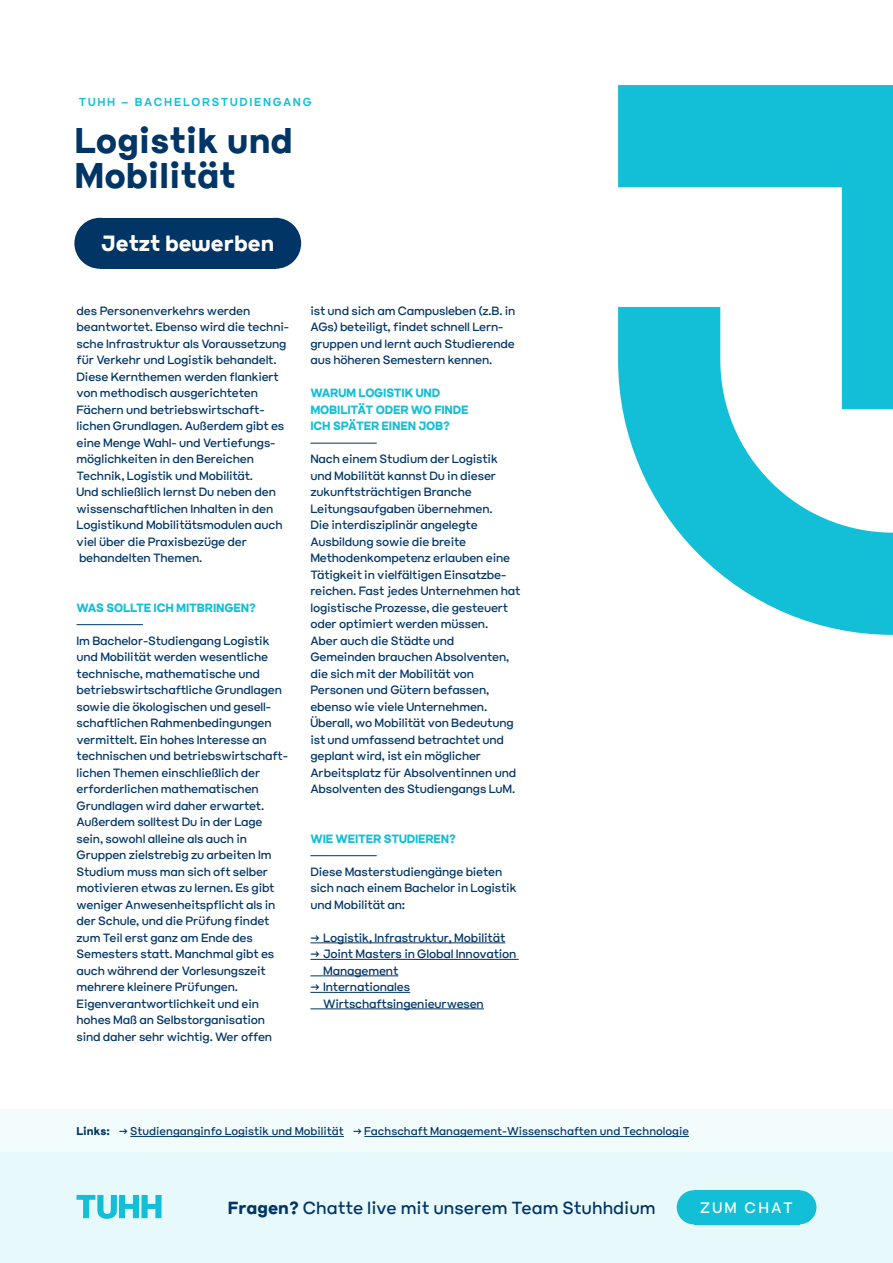
<style>
.page{position:relative;width:893px;height:1263px;background:#fff}
.page>*{position:absolute;margin:0;border:0;box-sizing:border-box;transform-origin:0 0}
.t1{font:700 35.7px/35.7px "Lunettes";color:#003566}
.t2{font:700 22.05px "Lunettes";color:#fff}
.t3{font:17.55px "Lunettes";color:#003566}
.t4{font:15.15px "Lunettes";letter-spacing:.15em;color:#fff}
.t5{font:12px/16.5px "Lunettes";letter-spacing:-.015em;color:#003566}
.t6{font:700 12px/16.5px "Lunettes";letter-spacing:-.015em;color:#13bfd6}
.t7{font:600 11.55px "Lunettes";letter-spacing:.15em;color:#13bfd6}
.t8{font:11.25px "Lunettes";color:#003566}
.t9{font:700 11.25px "Lunettes";color:#003566}
.s1{font-weight:700}
</style>
<div class="page">
<div style="left:0;top:1152px;width:893px;height:110px;background:#e7f9fb"></div>
<div style="left:0;top:1109px;width:893px;height:43px;background:#f3fcfd"></div>
<svg style="left:77px;top:1195px;width:85px;height:24px"></svg>
<div style="left:677px;top:1190px;width:34px;height:34px;background:#13bfd6;border-radius:50%"></div>
<div style="left:782px;top:1190px;width:34px;height:34px;background:#13bfd6;border-radius:50%"></div>
<div style="left:694px;top:1190px;width:105px;height:34px;background:#13bfd6"></div>
<div style="left:74px;top:218px;width:51px;height:51px;background:#003566;border-radius:50%"></div>
<div style="left:250px;top:218px;width:51px;height:51px;background:#003566;border-radius:50%"></div>
<div style="left:100px;top:218px;width:176px;height:51px;background:#003566"></div>
<svg style="left:618px;top:85px;width:275px;height:550px;fill:#13bfd6"></svg>
<hr style="left:77px;top:624px;width:66px;height:1px;background:#003566">
<hr style="left:310px;top:942px;width:195px;height:1px;background:#003566">
<hr style="left:310px;top:959px;width:209px;height:1px;background:#003566">
<hr style="left:310px;top:975px;width:88px;height:1px;background:#003566">
<hr style="left:310px;top:992px;width:100px;height:1px;background:#003566">
<hr style="left:310px;top:1008px;width:174px;height:1px;background:#003566">
<hr style="left:310px;top:443px;width:67px;height:1px;background:#003566">
<hr style="left:310px;top:855px;width:67px;height:1px;background:#003566">
<hr style="left:130px;top:1136px;width:214px;height:1px;background:#003566">
<hr style="left:364px;top:1136px;width:325px;height:1px;background:#003566">
<p class="t7" style="left:79px;top:94px;width:234px">TUHH – BACHELORSTUDIENGANG</p>
<h1 class="t1" style="left:74px;top:122px;width:220px">Logistik und<br>Mobilität</h1>
<h2 class="t2" style="left:101px;top:228px;width:174px">Jetzt bewerben</h2>
<p class="t5" style="left:77px;top:302px;width:214px">des Personenverkehrs werden beantwortet. Ebenso wird die techni&shy;sche Infrastruktur als Voraussetzung für Verkehr und Logistik behandelt.<br>Diese Kernthemen werden flankiert von methodisch ausgerichteten Fächern und betriebswirtschaft&shy;lichen Grundlagen. Außerdem gibt es eine Menge Wahl- und Vertiefungs&shy;möglichkeiten in den Bereichen Technik, Logistik und Mobilität.<br>Und schließlich lernst Du neben den wissenschaftlichen Inhalten in den Logistikund Mobilitätsmodulen auch viel über die Praxisbezüge der behandelten Themen.</p>
<p class="t6" style="left:77px;top:599px;width:181px">WAS SOLLTE ICH MITBRINGEN?</p>
<p class="t5" style="left:77px;top:632px;width:213px">Im Bachelor-Studiengang Logistik und Mobilität werden wesentliche technische, mathematische und betriebswirtschaftliche Grundlagen sowie die ökologischen und gesell&shy;schaftlichen Rahmenbedingungen vermittelt. Ein hohes Interesse an technischen und betriebswirtschaft&shy;lichen Themen einschließlich der erforderlichen mathematischen Grundlagen wird daher erwartet.<br>Außerdem solltest Du in der Lage sein, sowohl alleine als auch in Gruppen zielstrebig zu arbeiten Im Studium muss man sich oft selber motivieren etwas zu lernen. Es gibt weniger Anwesenheitspflicht als in der Schule, und die Prüfung findet zum Teil erst ganz am Ende des Semesters statt. Manchmal gibt es auch während der Vorlesungszeit mehrere kleinere Prüfungen.<br>Eigenverantwortlichkeit und ein hohes Maß an Selbstorganisation sind daher sehr wichtig. Wer offen</p>
<p class="t5" style="left:310px;top:302px;width:207px">ist und sich am Campusleben (z.B. in AGs) beteiligt, findet schnell Lern&shy;gruppen und lernt auch Studierende aus höheren Semestern kennen.</p>
<p class="t6" style="left:310px;top:384px;width:160px">WARUM LOGISTIK UND<br>MOBILITÄT ODER WO FINDE<br>ICH SPÄTER EINEN JOB?</p>
<p class="t5" style="left:310px;top:450px;width:211px">Nach einem Studium der Logistik und Mobilität kannst Du in dieser zukunftsträchtigen Branche<br>Leitungsaufgaben übernehmen.<br>Die interdisziplinär angelegte<br>Ausbildung sowie die breite<br>Methodenkompetenz erlauben eine<br>Tätigkeit in vielfältigen Einsatzbe&shy;reichen. Fast jedes Unternehmen hat logistische Prozesse, die gesteuert oder optimiert werden müssen.<br>Aber auch die Städte und<br>Gemeinden brauchen Absolventen, die sich mit der Mobilität von<br>Personen und Gütern befassen, ebenso wie viele Unternehmen.<br>Überall, wo Mobilität von Bedeutung ist und umfassend betrachtet und geplant wird, ist ein möglicher<br>Arbeitsplatz für Absolventinnen und<br>Absolventen des Studiengangs LuM.</p>
<p class="t6" style="left:310px;top:830px;width:147px">WIE WEITER STUDIEREN?</p>
<p class="t5" style="left:310px;top:863px;width:208px">Diese Masterstudiengänge bieten sich nach einem Bachelor in Logistik und Mobilität an:</p>
<p class="t5" style="left:310px;top:929px;width:196px">→ Logistik, Infrastruktur, Mobilität</p>
<p class="t5" style="left:323px;top:945px;width:195px;text-indent:-13px">→ Joint Masters in Global Innovation<br>Management</p>
<p class="t5" style="left:323px;top:978px;width:162px;text-indent:-13px">→ Internationales<br>Wirtschaftsingenieurwesen</p>
<p class="t9" style="left:77px;top:1124px;width:35px">Links:</p>
<p class="t8" style="left:119px;top:1124px;width:571px">→ Studienganginfo Logistik und Mobilität → Fachschaft Management-Wissenschaften und Technologie</p>
<h3 class="t3" style="left:228px;top:1196px;width:429px"><span class="s1">Fragen?</span> Chatte live mit unserem Team Stuhhdium</h3>
<p class="t4" style="left:700px;top:1197px;width:94px">ZUM CHAT</p>
</div>
